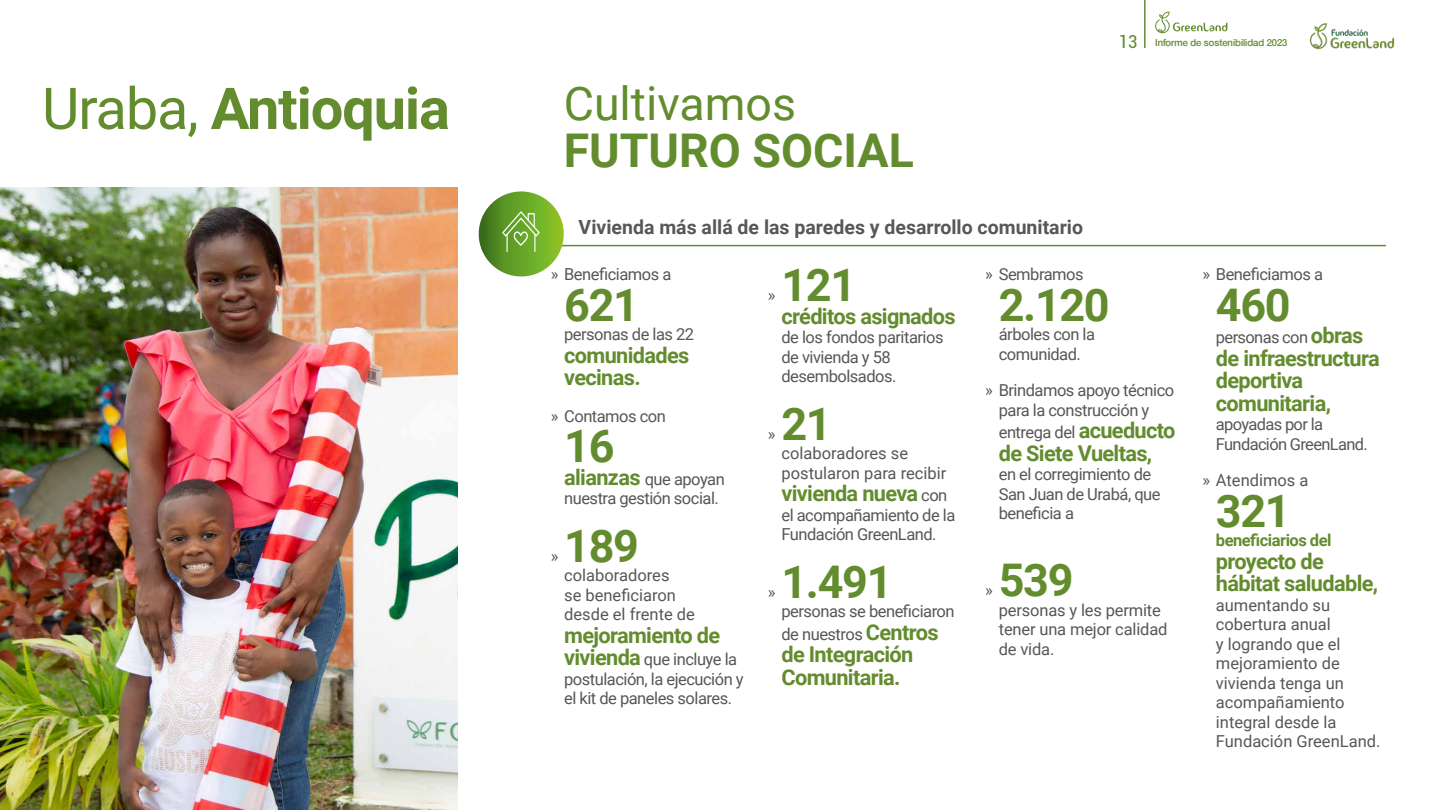
<style>
.page{position:relative;width:1440px;height:810px;background:#fff}
.page>*{position:absolute;margin:0;border:0;box-sizing:border-box;transform-origin:0 0}
.t1{font:700 57.75px "Roboto";letter-spacing:-.02em;color:#638c2e}
.t2{font:700 46.5px "Roboto";color:#638c2e}
.t3{font:46.5px "Roboto";color:#638c2e}
.t4{font:700 45px "Roboto";letter-spacing:-.03em;color:#638c2e}
.t5{font:700 21.75px/22.5px "Roboto";letter-spacing:-.03em;color:#638c2e}
.t6{font:700 19.5px "Roboto";color:#575756}
.t7{font:16.5px/19.5px "Roboto";letter-spacing:-.03em;color:#575756}
.t8{font:16.5px/19.5px "Roboto";color:#575756}
.t9{font:16.5px/19.5px "Roboto";letter-spacing:-.01em;color:#575756}
.t10{font:700 16.5px "Roboto";letter-spacing:-.03em;color:#638c2e}
.t11{font:500 9.9px "Helvetica";color:#638c2e}
.s1{font-weight:400}
.s2{font-family:"Roboto";font-weight:400;font-stretch:condensed;font-size:18px}
.s3{font-weight:700;font-size:21.75px;color:#638c2e}
.s4{font-weight:400;font-size:16.5px;color:#575756}
</style>
<div class="page">
<svg style="left:1155px;top:12px;width:72px;height:22px"></svg>
<hr style="left:1144px;top:0;width:2px;height:48px;background:#618d3d">
<img style="left:1309px;top:23px;width:86px;height:27px">
<hr style="left:559px;top:245px;width:827px;height:1px;background:#638c2e">
<svg style="left:479px;top:191px;width:85px;height:85px;background:#67a127"></svg>
<svg style="left:502px;top:211px;width:38px;height:41px;background:#7eb34b"></svg>
<img style="left:0;top:187px;width:458px;height:623px">
<h1 class="t1" style="left:42px;top:68px;width:409px"><span class="s1">Uraba,</span> Antioquia</h1>
<h2 class="t3" style="left:564px;top:71px;width:234px">Cultivamos</h2>
<h2 class="t2" style="left:564px;top:118px;width:352px">FUTURO SOCIAL</h2>
<p class="t6" style="left:579px;top:213px;width:506px">Vivienda más allá de las paredes y desarrollo comunitario</p>
<p class="t11" style="left:1119px;top:36px;width:170px"><span class="s2">13</span> Informe de sostenibilidad 2023</p>
<p class="t7" style="left:551px;top:264px;width:122px">» Beneficiamos a</p>
<h3 class="t4" style="left:564px;top:273px;width:76px">621</h3>
<p class="t7" style="left:564px;top:324px;width:132px">personas de las 22</p>
<h3 class="t5" style="left:564px;top:343px;width:127px">comunidades vecinas.</h3>
<p class="t7" style="left:551px;top:405px;width:117px">» Contamos con</p>
<h3 class="t4" style="left:564px;top:415px;width:52px">16</h3>
<p class="t7" style="left:564px;top:468px;width:162px"><span class="s3">alianzas</span> que apoyan nuestra gestión social.</p>
<h3 class="t4" style="left:564px;top:514px;width:76px">189</h3>
<p class="t8" style="left:564px;top:565px;width:132px">colaboradores<br>se beneficiaron desde el frente de</p>
<h3 class="t5" style="left:564px;top:623px;width:157px">mejoramiento de</h3>
<p class="t7" style="left:564px;top:649px;width:181px"><span class="s3">vivienda</span> que incluye la postulación, la ejecución y el kit de paneles solares.</p>
<p class="t7" style="left:551px;top:545px;width:9px">»</p>
<h3 class="t4" style="left:781px;top:254px;width:76px">121</h3>
<h3 class="t5" style="left:781px;top:304px;width:176px">créditos asignados</h3>
<p class="t7" style="left:781px;top:327px;width:164px">de los fondos paritarios de vivienda y 58 desembolsados.</p>
<p class="t7" style="left:768px;top:285px;width:9px">»</p>
<h3 class="t4" style="left:781px;top:392px;width:52px">21</h3>
<p class="t8" style="left:781px;top:443px;width:166px">colaboradores se postularon para recibir</p>
<h3 class="t5" style="left:781px;top:482px;width:167px">vivienda nueva <span class="s4">con</span></h3>
<p class="t7" style="left:781px;top:505px;width:175px">el acompañamiento de la<br>Fundación GreenLand.</p>
<p class="t7" style="left:768px;top:424px;width:9px">»</p>
<h3 class="t4" style="left:781px;top:550px;width:113px">1.491</h3>
<p class="t7" style="left:781px;top:600px;width:175px;line-height:22.5px">personas se beneficiaron de nuestros <span class="s3">Centros</span></p>
<h3 class="t5" style="left:781px;top:643px;width:133px">de Integración<br>Comunitaria.</h3>
<p class="t7" style="left:768px;top:582px;width:9px">»</p>
<p class="t7" style="left:985px;top:264px;width:100px">» Sembramos</p>
<h3 class="t4" style="left:999px;top:273px;width:113px">2.120</h3>
<p class="t7" style="left:999px;top:324px;width:98px">árboles con la comunidad.</p>
<p class="t7" style="left:999px;top:380px;width:177px;text-indent:-13px">» Brindamos apoyo técnico para la construcción y</p>
<p class="t7" style="left:999px;top:422px;width:178px">entrega del <span class="s3">acueducto</span></p>
<h3 class="t5" style="left:999px;top:441px;width:155px">de Siete Vueltas,</h3>
<p class="t7" style="left:999px;top:464px;width:163px">en el corregimiento de<br>San Juan de Urabá, que beneficia a</p>
<h3 class="t4" style="left:999px;top:549px;width:76px">539</h3>
<p class="t9" style="left:999px;top:599px;width:170px">personas y les permite tener una mejor calidad de vida.</p>
<p class="t7" style="left:985px;top:580px;width:9px">»</p>
<p class="t7" style="left:1202px;top:264px;width:122px">» Beneficiamos a</p>
<h3 class="t4" style="left:1216px;top:273px;width:76px">460</h3>
<p class="t7" style="left:1216px;top:327px;width:149px">personas con <span class="s3">obras</span></p>
<h3 class="t5" style="left:1216px;top:346px;width:165px">de infraestructura deportiva comunitaria,</h3>
<p class="t7" style="left:1216px;top:414px;width:153px">apoyadas por la<br>Fundación GreenLand.</p>
<p class="t8" style="left:1202px;top:470px;width:108px">» Atendimos a</p>
<h3 class="t4" style="left:1216px;top:479px;width:76px">321</h3>
<p class="t10" style="left:1216px;top:529px;width:117px">beneficiarios del</p>
<h3 class="t5" style="left:1216px;top:549px;width:164px">proyecto de hábitat saludable,</h3>
<p class="t8" style="left:1216px;top:594px;width:166px">aumentando su cobertura anual<br>y logrando que el mejoramiento de vivienda tenga un acompañamiento integral desde la<br>Fundación GreenLand.</p>
</div>
